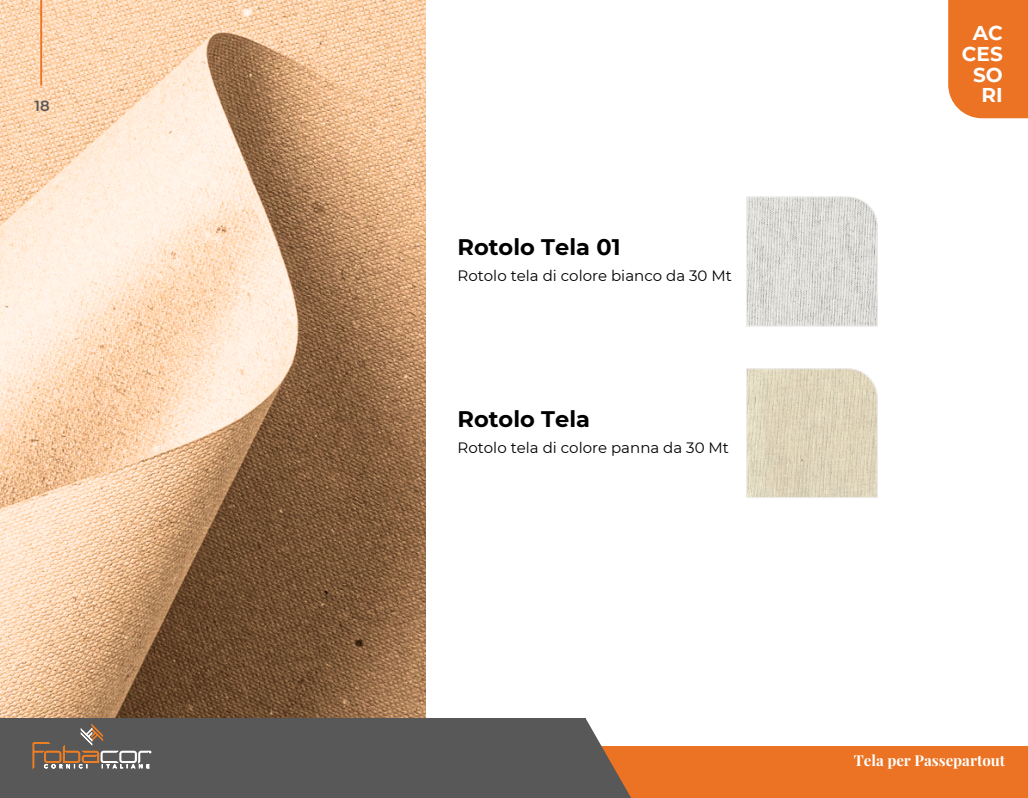
<style>
.page{position:relative;width:1028px;height:798px;background:#fff}
.page>*{position:absolute;margin:0;border:0;box-sizing:border-box;transform-origin:0 0}
.t1{font:700 22.5px "Montserrat";color:#000}
.t2{font:700 20px/20.6px "Montserrat";color:#fff;text-align:right}
.t3{font:15px "Montserrat";color:#000}
.t4{font:700 15px "Playfair Display";color:#fff}
.t5{font:600 14.62px "Montserrat";color:#585858}
</style>
<div class="page">
<img style="left:0;top:0;width:426px;height:718px">
<hr style="left:40px;top:0;width:2px;height:86px;background:#eb7323">
<div style="left:948px;top:0;width:80px;height:118px;background:#eb7323"></div>
<div style="left:533px;top:746px;width:495px;height:52px;background:#eb7323"></div>
<div style="left:0;top:718px;width:585px;height:80px;background:#585858"></div>
<svg style="left:585px;top:718px;width:46px;height:80px"></svg>
<svg style="left:33px;top:724px;width:118px;height:44px"></svg>
<svg style="left:746px;top:368px;width:131px;height:130px;background:#ded4bc"></svg>
<svg style="left:746px;top:197px;width:131px;height:129px;background:#dad9d5"></svg>
<p class="t5" style="left:35px;top:97px;width:17px">18</p>
<h1 class="t1" style="left:457px;top:233px;width:164px">Rotolo Tela 01</h1>
<p class="t3" style="left:457px;top:267px;width:276px">Rotolo tela di colore bianco da 30 Mt</p>
<h1 class="t1" style="left:457px;top:405px;width:134px">Rotolo Tela</h1>
<p class="t3" style="left:457px;top:438px;width:273px">Rotolo tela di colore panna da 30 Mt</p>
<h2 class="t2" style="left:962px;top:23px;width:42px">AC<br>CES<br>SO<br>RI</h2>
<p class="t4" style="left:853px;top:750px;width:153px">Tela per Passepartout</p>
</div>
